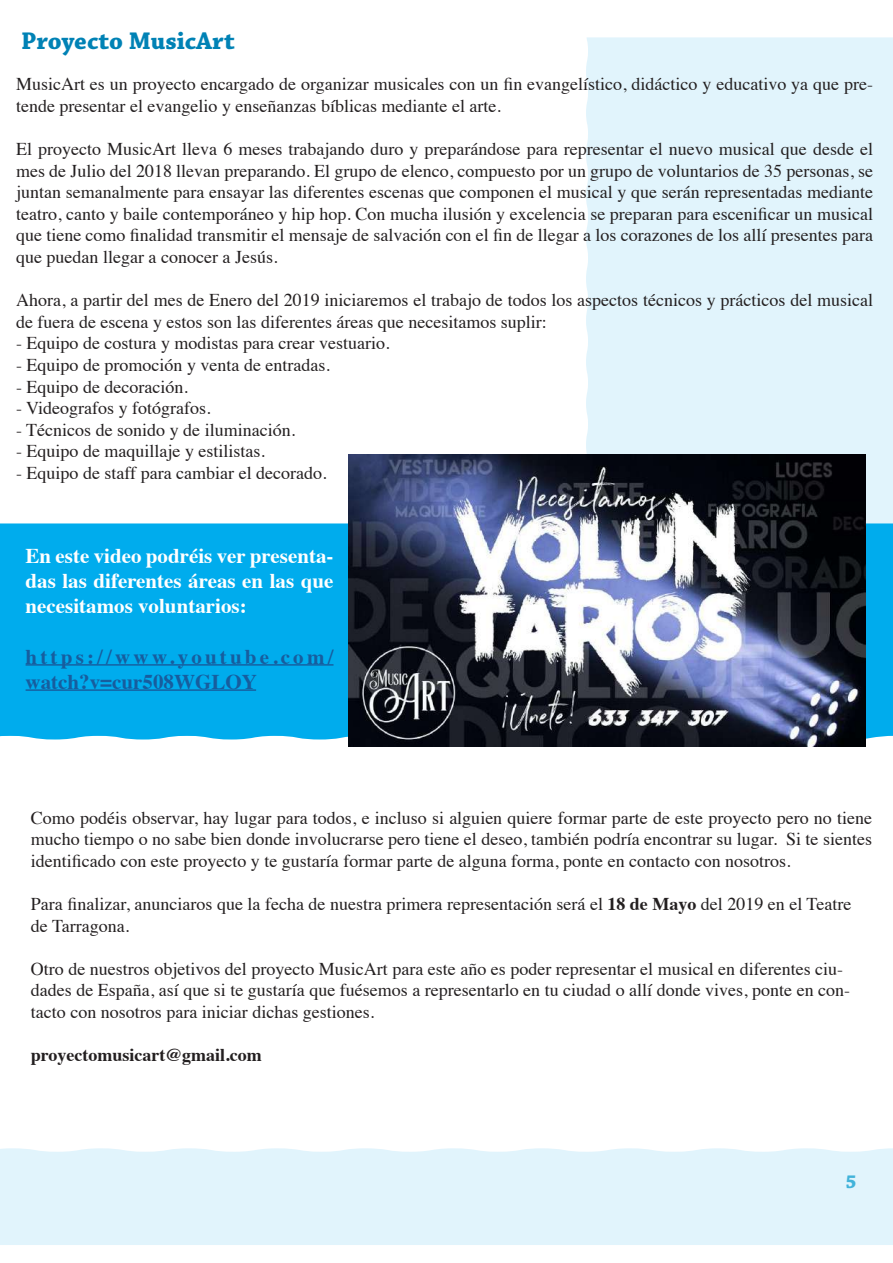
<style>
.page{position:relative;width:893px;height:1263px;background:#fff}
.page>*{position:absolute;margin:0;border:0;box-sizing:border-box;transform-origin:0 0}
.t1{font:700 25.35px "Chaparral Pro";color:#0082b5}
.t2{font:700 21px/25.2px "Times";color:#fff;text-align:justify}
.t3{font:700 21px/25.2px "Times";letter-spacing:.075em;color:#175d9e}
.t4{font:700 19.8px "Chaparral Pro";color:#42b3da}
.t5{font:18px/21.6px "Times";color:#231f20}
.t6{font:700 18px "Times";color:#231f20}
.s1{font-weight:700}
</style>
<div class="page">
<div style="left:586px;top:37px;width:307px;height:486px;background:#e1f4fc"></div>
<div style="left:0;top:523px;width:893px;height:216px;background:#00aced"></div>
<div style="left:0;top:1148px;width:893px;height:97px;background:#e1f4fc"></div>
<img style="left:348px;top:455px;width:518px;height:291px">
<hr style="left:26px;top:664px;width:307px;height:2px;background:#175d9e">
<hr style="left:26px;top:689px;width:230px;height:2px;background:#175d9e">
<h1 class="t1" style="left:21px;top:26px;width:216px">Proyecto MusicArt</h1>
<p class="t5" style="left:16px;top:72px;width:858px">MusicArt es un proyecto encargado de organizar musicales con un fin evangelístico, didáctico y educativo ya que pre&shy;tende presentar el evangelio y enseñanzas bíblicas mediante el arte.</p>
<p class="t5" style="left:16px;top:137px;width:858px;text-align:justify">El proyecto MusicArt lleva 6 meses trabajando duro y preparándose para representar el nuevo musical que desde el mes de Julio del 2018 llevan preparando. El grupo de elenco, compuesto por un grupo de voluntarios de 35 personas, se juntan semanalmente para ensayar las diferentes escenas que componen el musical y que serán representadas mediante teatro, canto y baile contemporáneo y hip hop. Con mucha ilusión y excelencia se preparan para escenificar un musical que tiene como finalidad transmitir el mensaje de salvación con el fin de llegar a los corazones de los allí presentes para que puedan llegar a conocer a Jesús.</p>
<p class="t5" style="left:16px;top:288px;width:858px">Ahora, a partir del mes de Enero del 2019 iniciaremos el trabajo de todos los aspectos técnicos y prácticos del musical de fuera de escena y estos son las diferentes áreas que necesitamos suplir:</p>
<p class="t5" style="left:16px;top:331px;width:375px">- Equipo de costura y modistas para crear vestuario.</p>
<p class="t5" style="left:16px;top:353px;width:315px">- Equipo de promoción y venta de entradas.</p>
<p class="t5" style="left:16px;top:374px;width:173px">- Equipo de decoración.</p>
<p class="t5" style="left:16px;top:396px;width:196px">- Videografos y fotógrafos.</p>
<p class="t5" style="left:16px;top:417px;width:281px">- Técnicos de sonido y de iluminación.</p>
<p class="t5" style="left:16px;top:439px;width:250px">- Equipo de maquillaje y estilistas.</p>
<p class="t5" style="left:16px;top:461px;width:312px">- Equipo de staff para cambiar el decorado.</p>
<p class="t2" style="left:26px;top:541px;width:309px">En este video podréis ver presenta&shy;das las diferentes áreas en las que necesitamos voluntarios:</p>
<p class="t3" style="left:26px;top:642px;width:309px">https://www.youtube.com/ watch?v=cur508WGLOY</p>
<p class="t5" style="left:31px;top:805px;width:843px;text-align:justify">Como podéis observar, hay lugar para todos, e incluso si alguien quiere formar parte de este proyecto pero no tiene mucho tiempo o no sabe bien donde involucrarse pero tiene el deseo, también podría encontrar su lugar. Si te sientes identificado con este proyecto y te gustaría formar parte de alguna forma, ponte en contacto con nosotros.</p>
<p class="t5" style="left:31px;top:892px;width:822px">Para finalizar, anunciaros que la fecha de nuestra primera representación será el <span class="s1">18 de Mayo</span> del 2019 en el Teatre de Tarragona.</p>
<p class="t5" style="left:31px;top:956px;width:821px">Otro de nuestros objetivos del proyecto MusicArt para este año es poder representar el musical en diferentes ciu&shy;dades de España, así que si te gustaría que fuésemos a representarlo en tu ciudad o allí donde vives, ponte en con&shy;tacto con nosotros para iniciar dichas gestiones.</p>
<p class="t6" style="left:31px;top:1038px;width:232px">proyectomusicart@gmail.com</p>
<p class="t4" style="left:845px;top:1170px;width:13px">5</p>
</div>
